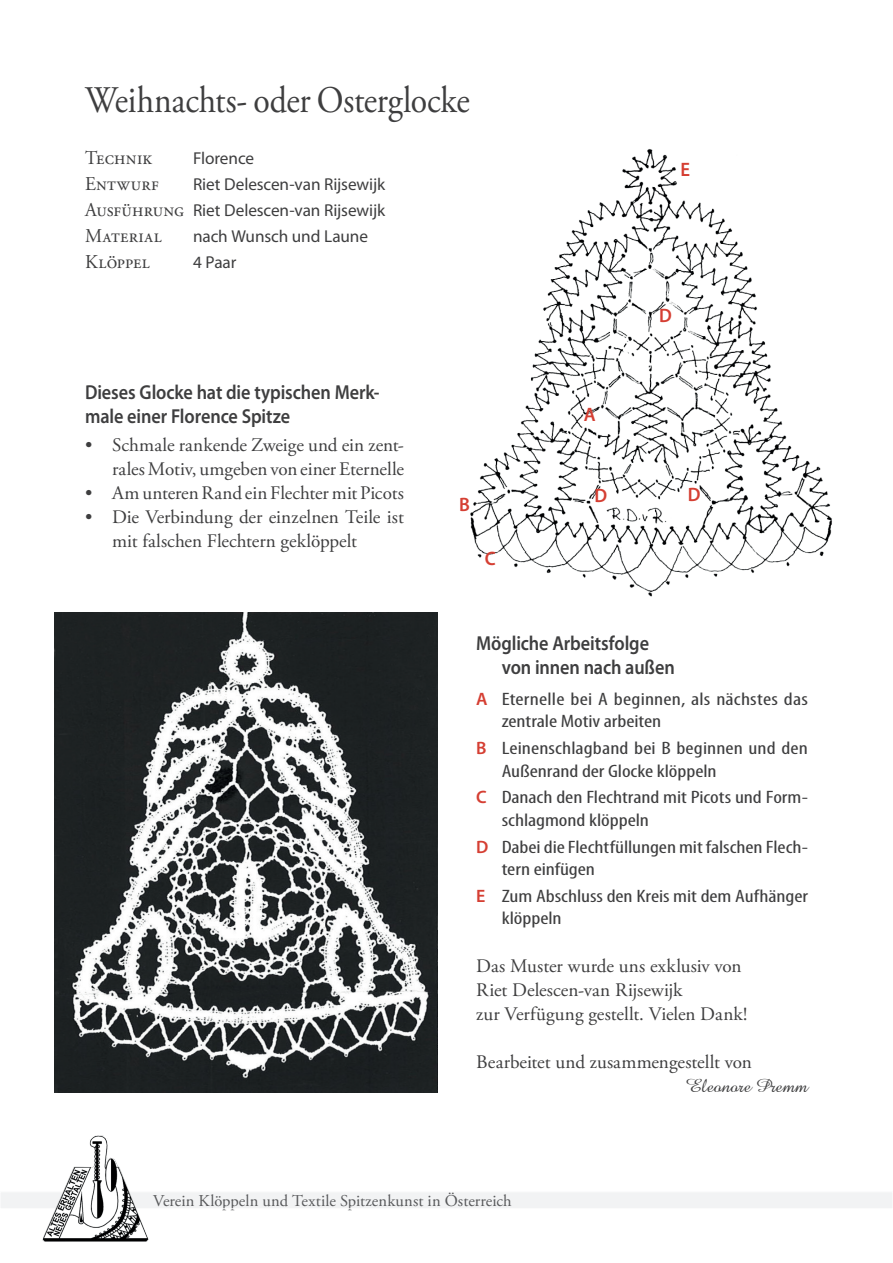
<style>
.page{position:relative;width:893px;height:1263px;background:#fff}
.page>*{position:absolute;margin:0;border:0;box-sizing:border-box;transform-origin:0 0}
.Titel_1_SeitenÜ{font:37.5px "Adobe Garamond Pro";letter-spacing:-.01em;color:#3e3e3f;scale:.9 1}
.Kapitel_1_2{font:600 20.25px/24px "Myriad Pro";letter-spacing:-.005em;color:#3e3e3f;scale:.9 1}
.Fließtext_nonSerif{font:19.5px "Adobe Garamond Pro";letter-spacing:.015em;color:#3e3e3f;scale:.96 1}
.Fließtext_nonSerif-2{font:19.5px "Adobe Garamond Pro";letter-spacing:.035em;color:#3e3e3f;scale:.96 1}
.Fließtext_nonSerif-3{font:600 19.5px "Myriad Pro";color:#d53f33;scale:.96 1}
.Fließtext_Serif{font:19.2px/24px "Adobe Garamond Pro";letter-spacing:-.005em;color:#3e3e3f}
.Signatur{font:19.2px "Amazone BT";color:#3e3e3f}
.Fließtext_nonSerif_Condensed_Block{font:condensed 18px/22.5px "Myriad Pro";letter-spacing:-.005em;color:#3e3e3f;scale:1.25 1}
.Fließtext_nonSerif-4{font:17.25px "Myriad Pro";letter-spacing:-.005em;color:#3e3e3f}
.t1{font:16.5px "Adobe Garamond Pro";letter-spacing:.005em;color:#57585a}
.s1{font-family:"Adobe Garamond Pro";font-size:19.5px}
.s2{font-weight:600;font-stretch:normal;color:#d53f33}
</style>
<div class="page">
<div style="left:0;top:1192px;width:893px;height:17px;background:#f2f3f4"></div>
<img style="left:43px;top:1135px;width:106px;height:107px">
<img style="left:470px;top:149px;width:362px;height:448px">
<img style="left:54px;top:612px;width:383px;height:480px">
<p class="Titel_1_SeitenÜ" style="left:85px;top:78px;width:429px">Weihnachts- oder Osterglocke</p>
<p class="Fließtext_nonSerif" style="left:85px;top:146px;width:71px">Technik</p>
<p class="Fließtext_nonSerif-4" style="left:193px;top:147px;width:63px">Florence</p>
<p class="Fließtext_nonSerif" style="left:85px;top:172px;width:78px">Entwurf</p>
<p class="Fließtext_nonSerif-4" style="left:193px;top:173px;width:194px">Riet Delescen-van Rijsewijk</p>
<p class="Fließtext_nonSerif-4" style="left:85px;top:199px;width:302px"><span class="s1">Ausführung</span> Riet Delescen-van Rijsewijk</p>
<p class="Fließtext_nonSerif-2" style="left:85px;top:224px;width:81px">Material</p>
<p class="Fließtext_nonSerif-4" style="left:193px;top:225px;width:177px">nach Wunsch und Laune</p>
<p class="Fließtext_nonSerif" style="left:85px;top:250px;width:69px">Klöppel</p>
<p class="Fließtext_nonSerif-4" style="left:193px;top:251px;width:45px">4 Paar</p>
<p class="Kapitel_1_2" style="left:85px;top:379px;width:329px">Dieses Glocke hat die typischen Merk&shy;male einer Florence Spitze</p>
<p class="Fließtext_Serif" style="left:85px;top:433px;width:320px;text-align:right">• Schmale rankende Zweige und ein zent&shy;rales Motiv, umgeben von einer Eternelle</p>
<p class="Fließtext_Serif" style="left:85px;top:481px;width:320px">• Am unteren Rand ein Flechter mit Picots</p>
<p class="Fließtext_Serif" style="left:112px;top:505px;width:293px;text-indent:-27px">• Die Verbindung der einzelnen Teile ist mit falschen Flechtern geklöppelt</p>
<p class="Fließtext_nonSerif-3" style="left:459px;top:492px;width:13px">B</p>
<p class="Fließtext_nonSerif-3" style="left:485px;top:546px;width:13px">C</p>
<p class="Fließtext_nonSerif-3" style="left:584px;top:402px;width:14px">A</p>
<p class="Fließtext_nonSerif-3" style="left:680px;top:157px;width:12px">E</p>
<p class="Fließtext_nonSerif-3" style="left:659px;top:303px;width:15px">D</p>
<p class="Fließtext_nonSerif-3" style="left:594px;top:483px;width:15px">D</p>
<p class="Fließtext_nonSerif-3" style="left:688px;top:482px;width:15px">D</p>
<p class="Kapitel_1_2" style="left:502px;top:630px;width:194px;text-indent:-26px">Mögliche Arbeitsfolge von innen nach außen</p>
<p class="Fließtext_nonSerif_Condensed_Block" style="left:502px;top:687px;width:246px;text-indent:-26px"><span class="s2">A</span> Eternelle bei A beginnen, als nächstes das zentrale Motiv arbeiten</p>
<p class="Fließtext_nonSerif_Condensed_Block" style="left:502px;top:737px;width:246px;text-indent:-26px"><span class="s2">B</span> Leinenschlagband bei B beginnen und den<br>Außenrand der Glocke klöppeln</p>
<p class="Fließtext_nonSerif_Condensed_Block" style="left:502px;top:786px;width:246px;text-indent:-26px"><span class="s2">C</span> Danach den Flechtrand mit Picots und Form&shy;schlagmond klöppeln</p>
<p class="Fließtext_nonSerif_Condensed_Block" style="left:502px;top:835px;width:246px;text-indent:-26px"><span class="s2">D</span> Dabei die Flechtfüllungen mit falschen Flech&shy;tern einfügen</p>
<p class="Fließtext_nonSerif_Condensed_Block" style="left:502px;top:884px;width:246px;text-indent:-26px"><span class="s2">E</span> Zum Abschluss den Kreis mit dem Aufhänger klöppeln</p>
<p class="Fließtext_Serif" style="left:476px;top:955px;width:273px">Das Muster wurde uns exklusiv von<br>Riet Delescen-van Rijsewijk<br>zur Verfügung gestellt. Vielen Dank!</p>
<p class="Fließtext_Serif" style="left:476px;top:1051px;width:277px">Bearbeitet und zusammengestellt von</p>
<p class="Signatur" style="left:686px;top:1075px;width:124px">Eleonore Premm</p>
<p class="t1" style="left:153px;top:1191px;width:360px">Verein Klöppeln und Textile Spitzenkunst in Österreich</p>
</div>
